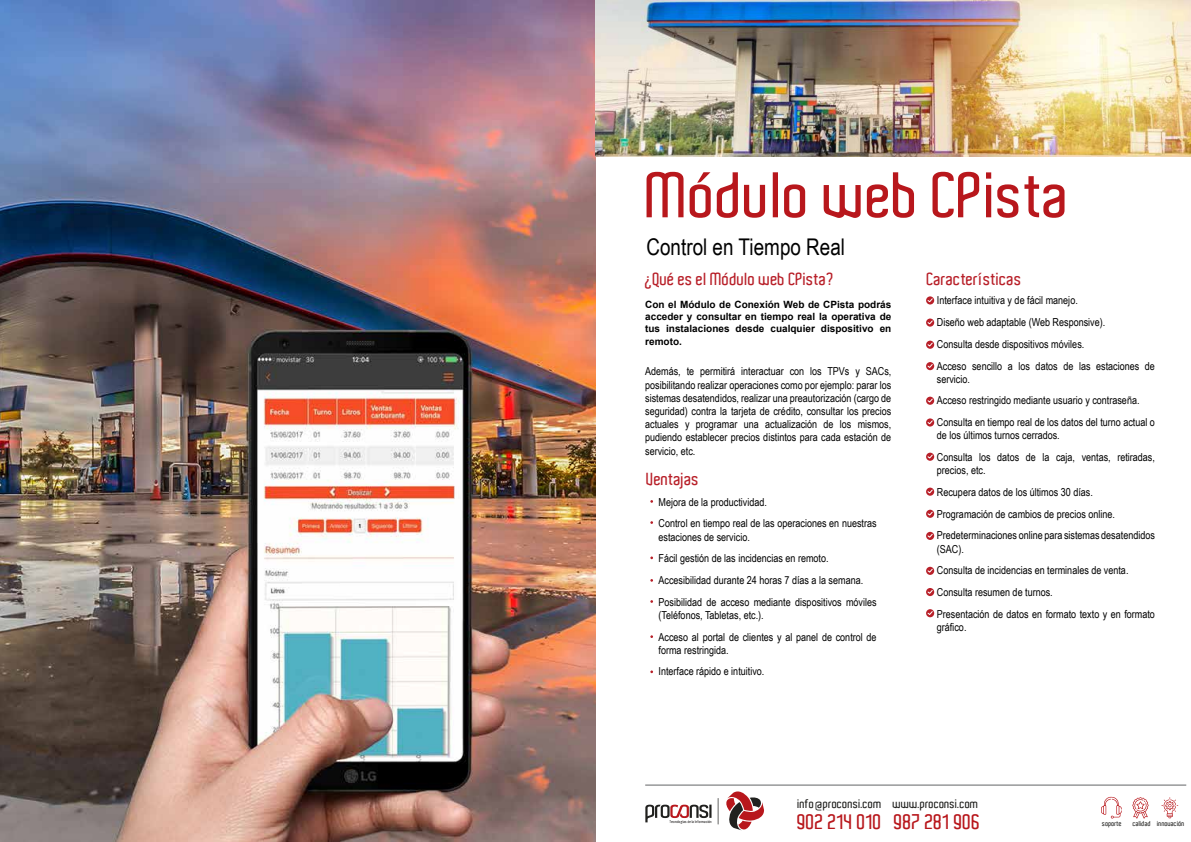
<style>
.page{position:relative;width:1191px;height:842px;background:#fff}
.page>*{position:absolute;margin:0;border:0;box-sizing:border-box;transform-origin:0 0}
.t1{font:600 62px "Aldo";color:#b8171c}
.t2{font:23px "Arial Narrow";color:#000}
.t3{font:600 20.3px "Aldo";color:#b8171c}
.t4{font:600 17px "Aldo";color:#b82029}
.t5{font:600 12px "Aldo";color:#21211f}
.t6{font:11px/21.7px "Arial Narrow";color:#000}
.t7{font:700 10px/12px "Arial";color:#000;text-align:justify}
.t8{font:600 7px "Aldo";color:#21211f}
.t9{font:600 3.9px "Aldo";color:#211f1f}
</style>
<div class="page">
<img style="left:0;top:0;width:595px;height:842px">
<svg style="left:645px;top:805px;width:66px;height:17px"></svg>
<svg style="left:717px;top:798px;width:1px;height:26px"></svg>
<svg style="left:726px;top:791px;width:38px;height:39px"></svg>
<hr style="left:645px;top:785px;width:541px;height:1px;background:#636466">
<svg style="left:1161px;top:797px;width:17px;height:21px"></svg>
<svg style="left:1132px;top:797px;width:16px;height:22px"></svg>
<svg style="left:1101px;top:797px;width:20px;height:22px"></svg>
<img style="left:595px;top:0;width:596px;height:156px">
<svg style="left:926px;top:296px;width:8px;height:8px"></svg>
<svg style="left:927px;top:298px;width:6px;height:5px"></svg>
<svg style="left:926px;top:318px;width:8px;height:9px"></svg>
<svg style="left:927px;top:320px;width:6px;height:5px"></svg>
<svg style="left:926px;top:341px;width:8px;height:8px"></svg>
<svg style="left:927px;top:342px;width:6px;height:5px"></svg>
<svg style="left:926px;top:362px;width:8px;height:8px"></svg>
<svg style="left:927px;top:363px;width:6px;height:6px"></svg>
<svg style="left:926px;top:397px;width:8px;height:8px"></svg>
<svg style="left:927px;top:398px;width:6px;height:5px"></svg>
<svg style="left:926px;top:418px;width:8px;height:9px"></svg>
<svg style="left:927px;top:420px;width:6px;height:5px"></svg>
<svg style="left:926px;top:453px;width:8px;height:8px"></svg>
<svg style="left:927px;top:454px;width:6px;height:5px"></svg>
<svg style="left:926px;top:488px;width:8px;height:8px"></svg>
<svg style="left:927px;top:489px;width:6px;height:5px"></svg>
<svg style="left:926px;top:510px;width:8px;height:8px"></svg>
<svg style="left:927px;top:511px;width:6px;height:5px"></svg>
<svg style="left:926px;top:532px;width:8px;height:8px"></svg>
<svg style="left:927px;top:533px;width:6px;height:5px"></svg>
<svg style="left:926px;top:567px;width:8px;height:8px"></svg>
<svg style="left:927px;top:568px;width:6px;height:5px"></svg>
<svg style="left:926px;top:588px;width:8px;height:8px"></svg>
<svg style="left:927px;top:589px;width:6px;height:5px"></svg>
<svg style="left:926px;top:609px;width:8px;height:8px"></svg>
<svg style="left:927px;top:610px;width:6px;height:6px"></svg>
<h1 class="t1" style="left:646px;top:161px;width:425px">Módulo web CPista</h1>
<h2 class="t2" style="left:646px;top:230px;width:200px">Control en Tiempo Real</h2>
<h3 class="t4" style="left:645px;top:270px;width:191px">¿Qué es el Módulo web CPista?</h3>
<p class="t6" style="left:937px;top:289px;width:219px">Interface intuitiva y de fácil manejo.<br>Diseño web adaptable (Web Responsive).<br>Consulta desde dispositivos móviles.<br>Acceso sencillo a los datos de las estaciones de</p>
<p class="t6" style="left:937px;top:368px;width:220px">servicio.<br>Acceso restringido mediante usuario y contraseña.<br>Consulta en tiempo real de los datos del turno actual o</p>
<p class="t6" style="left:937px;top:424px;width:219px">de los últimos turnos cerrados.<br>Consulta los datos de la caja, ventas, retiradas,</p>
<p class="t6" style="left:937px;top:459px;width:219px">precios, etc.<br>Recupera datos de los últimos 30 días.<br>Programación de cambios de precios online.<br>Predeterminaciones online para sistemas desatendidos</p>
<p class="t6" style="left:937px;top:537px;width:219px">(SAC).<br>Consulta de incidencias en terminales de venta.<br>Consulta resumen de turnos.<br>Presentación de datos en formato texto y en formato</p>
<p class="t6" style="left:937px;top:616px;width:31px">gráfico.</p>
<h3 class="t4" style="left:926px;top:270px;width:96px">Características</h3>
<p class="t7" style="left:645px;top:299px;width:248px">Con el Módulo de Conexión Web de CPista podrás acceder y consultar en tiempo real la operativa de tus instalaciones desde cualquier dispositivo en</p>
<p class="t7" style="left:645px;top:336px;width:38px">remoto.</p>
<p class="t6" style="left:645px;top:364px;width:248px;line-height:13.2px;text-align:justify">Además, te permitirá interactuar con los TPVs y SACs, posibilitando realizar operaciones como por ejemplo: parar los sistemas desatendidos, realizar una preautorización (cargo de seguridad) contra la tarjeta de crédito, consultar los precios actuales y programar una actualización de los mismos, pudiendo establecer precios distintos para cada estación de servicio, etc.</p>
<h3 class="t4" style="left:646px;top:470px;width:54px">Ventajas</h3>
<p class="t6" style="left:658px;top:490px;width:219px">Mejora de la productividad.<br>Control en tiempo real de las operaciones en nuestras</p>
<p class="t6" style="left:658px;top:525px;width:219px">estaciones de servicio.<br>Fácil gestión de las incidencias en remoto.<br>Accesibilidad durante 24 horas 7 días a la semana.<br>Posibilidad de acceso mediante dispositivos móviles</p>
<p class="t6" style="left:658px;top:604px;width:219px">(Teléfonos, Tabletas, etc.).<br>Acceso al portal de clientes y al panel de control de</p>
<p class="t6" style="left:658px;top:639px;width:107px">forma restringida.<br>Interface rápido e intuitivo.</p>
<p class="t9" style="left:670px;top:819px;width:43px">Tecnologías de la Información</p>
<p class="t5" style="left:797px;top:797px;width:86px">info@proconsi.com</p>
<h3 class="t3" style="left:797px;top:810px;width:185px">902 214 010 987 281 906</h3>
<p class="t5" style="left:892px;top:797px;width:87px">www.proconsi.com</p>
<p class="t8" style="left:1102px;top:820px;width:21px">soporte</p>
<p class="t8" style="left:1132px;top:820px;width:53px">calidad innovación</p>
</div>
